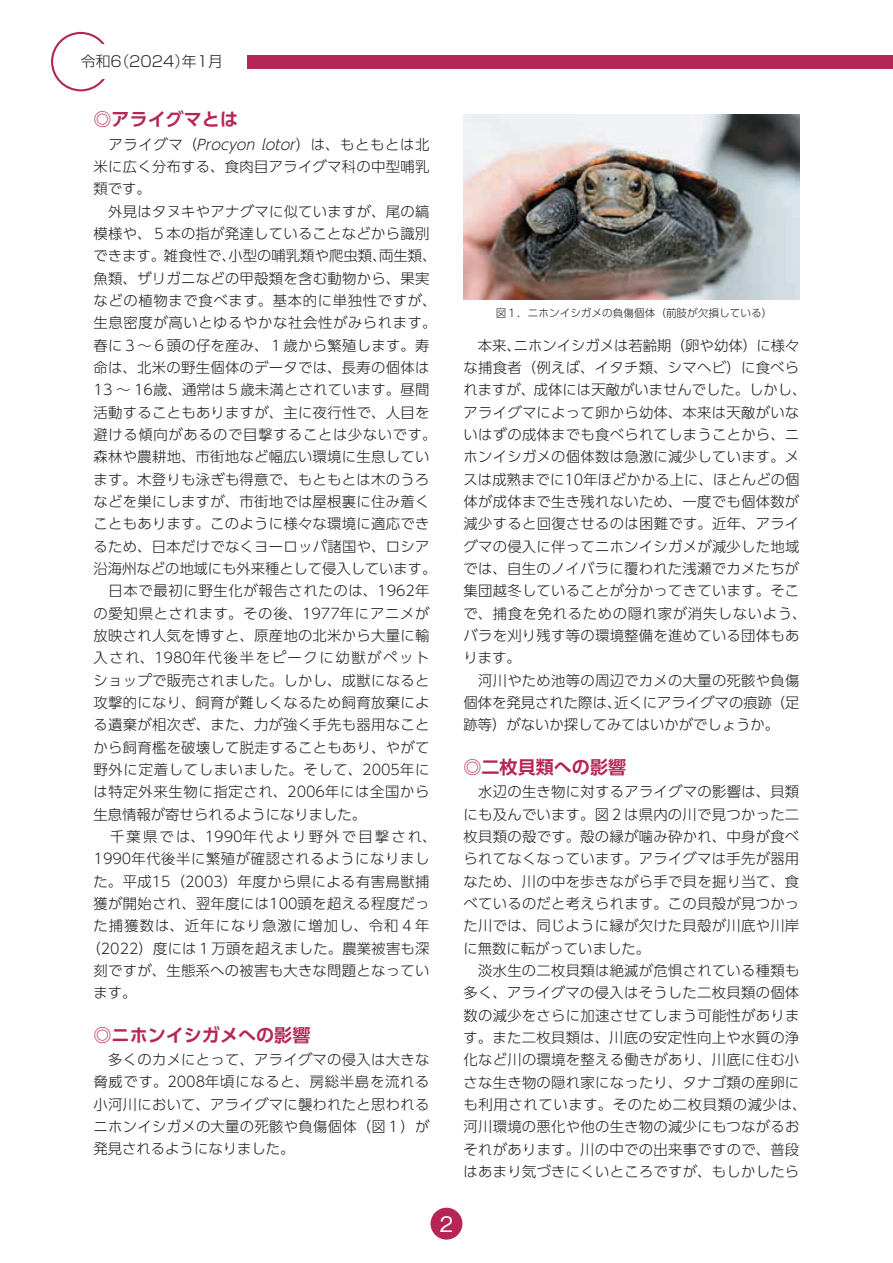
<style>
.page{position:relative;width:893px;height:1263px;background:#fff}
.page>*{position:absolute;margin:0;border:0;box-sizing:border-box;transform-origin:0 0}
.t1{font:500 21.3px "Gothic BBB Pr 6 N";color:#fff}
.t2{font:700 18px "UD Shin Go Pr 6 N De";color:#b62654}
.t3{font:300 14.85px "Shin Go Pr 6 N";color:#231f20}
.t4{font:300 14.4px/22.4px "UD Shin Go Pr 6 N";letter-spacing:.02em;color:#231f20}
.t5{font:300 14.4px "UD Shin Go Pr 6 N";letter-spacing:.045em;color:#231f20}
.t6{font:300 14.4px "UD Shin Go Pr 6 N";color:#231f20}
.t7{font:300 14.4px "UD Shin Go Pr 6 N";letter-spacing:.05em;color:#231f20}
.t8{font:300 14.4px "UD Shin Go Pr 6 N";letter-spacing:-.005em;color:#231f20}
.t9{font:300 14.4px "UD Shin Go Pr 6 N";letter-spacing:.04em;color:#231f20}
.t10{font:300 14.4px "UD Shin Go Pr 6 N";letter-spacing:.11em;color:#231f20}
.t11{font:300 14.4px "UD Shin Go Pr 6 N";letter-spacing:.15em;color:#231f20}
.t12{font:300 14.4px "UD Shin Go Pr 6 N";letter-spacing:.075em;color:#231f20}
.t13{font:300 10.65px "UD Shin Go Pr 6 N";color:#231f20}
</style>
<div class="page">
<div style="left:431px;top:1208px;width:31px;height:31px;background:#b62654;border-radius:50%"></div>
<div style="left:51px;top:32px;width:60px;height:59px;border:2px solid #b62654;border-radius:50%"></div>
<div style="left:81px;top:45px;width:34px;height:34px;background:#fff"></div>
<div style="left:248px;top:55px;width:645px;height:14px;background:#b62654"></div>
<img style="left:463px;top:115px;width:336px;height:185px">
<p class="t3" style="left:81px;top:49px;width:144px">令和6（2024）年1月</p>
<p class="t2" style="left:94px;top:105px;width:146px">◎アライグマとは</p>
<p class="t6" style="left:94px;top:133px;width:337px">　アライグマ（Procyon lotor）は、もともとは北</p>
<p class="t4" style="left:94px;top:155px;width:337px">米に広く分布する、食肉目アライグマ科の中型哺乳</p>
<p class="t4" style="left:94px;top:177px;width:59px">類です。</p>
<p class="t4" style="left:94px;top:200px;width:337px">　外見はタヌキやアナグマに似ていますが、尾の縞</p>
<p class="t4" style="left:94px;top:222px;width:337px">模様や、５本の指が発達していることなどから識別</p>
<p class="t6" style="left:94px;top:244px;width:345px">できます。雑食性で、小型の哺乳類や爬虫類、両生類、</p>
<p class="t4" style="left:94px;top:267px;width:337px">魚類、ザリガニなどの甲殻類を含む動物から、果実</p>
<p class="t5" style="left:94px;top:289px;width:344px">などの植物まで食べます。基本的に単独性ですが、</p>
<p class="t5" style="left:94px;top:311px;width:345px">生息密度が高いとゆるやかな社会性がみられます。</p>
<p class="t4" style="left:94px;top:334px;width:337px">春に３～６頭の仔を産み、１歳から繁殖します。寿</p>
<p class="t4" style="left:94px;top:356px;width:337px">命は、北米の野生個体のデータでは、長寿の個体は</p>
<p class="t4" style="left:94px;top:378px;width:337px">13 ～ 16歳、通常は５歳未満とされています。昼間</p>
<p class="t4" style="left:94px;top:401px;width:337px">活動することもありますが、主に夜行性で、人目を</p>
<p class="t5" style="left:94px;top:423px;width:345px">避ける傾向があるので目撃することは少ないです。</p>
<p class="t4" style="left:94px;top:445px;width:337px">森林や農耕地、市街地など幅広い環境に生息してい</p>
<p class="t4" style="left:94px;top:468px;width:337px">ます。木登りも泳ぎも得意で、もともとは木のうろ</p>
<p class="t4" style="left:94px;top:490px;width:337px">などを巣にしますが、市街地では屋根裏に住み着く</p>
<p class="t4" style="left:94px;top:512px;width:337px">こともあります。このように様々な環境に適応でき</p>
<p class="t4" style="left:94px;top:535px;width:337px">るため、日本だけでなくヨーロッパ諸国や、ロシア</p>
<p class="t8" style="left:94px;top:557px;width:344px">沿海州などの地域にも外来種として侵入しています。</p>
<p class="t5" style="left:94px;top:579px;width:337px">　日本で最初に野生化が報告されたのは、1962年</p>
<p class="t7" style="left:94px;top:602px;width:337px">の愛知県とされます。その後、1977年にアニメが</p>
<p class="t4" style="left:94px;top:624px;width:337px">放映され人気を博すと、原産地の北米から大量に輸</p>
<p class="t10" style="left:94px;top:646px;width:337px">入され、1980年代後半をピークに幼獣がペット</p>
<p class="t4" style="left:94px;top:668px;width:337px">ショップで販売されました。しかし、成獣になると</p>
<p class="t4" style="left:94px;top:691px;width:337px">攻撃的になり、飼育が難しくなるため飼育放棄によ</p>
<p class="t4" style="left:94px;top:713px;width:337px">る遺棄が相次ぎ、また、力が強く手先も器用なこと</p>
<p class="t4" style="left:94px;top:735px;width:337px">から飼育檻を破壊して脱走することもあり、やがて</p>
<p class="t7" style="left:94px;top:758px;width:337px">野外に定着してしまいました。そして、2005年に</p>
<p class="t5" style="left:94px;top:780px;width:337px">は特定外来生物に指定され、2006年には全国から</p>
<p class="t6" style="left:94px;top:803px;width:274px">生息情報が寄せられるようになりました。</p>
<p class="t11" style="left:94px;top:825px;width:345px">　千葉県では、1990年代より野外で目撃され、</p>
<p class="t9" style="left:94px;top:847px;width:337px">1990年代後半に繁殖が確認されるようになりまし</p>
<p class="t4" style="left:94px;top:869px;width:337px">た。平成15（2003）年度から県による有害鳥獣捕</p>
<p class="t4" style="left:94px;top:892px;width:337px">獲が開始され、翌年度には100頭を超える程度だっ</p>
<p class="t12" style="left:94px;top:914px;width:337px">た捕獲数は、近年になり急激に増加し、令和４年</p>
<p class="t4" style="left:86px;top:936px;width:345px">（2022）度には１万頭を超えました。農業被害も深</p>
<p class="t4" style="left:94px;top:959px;width:337px">刻ですが、生態系への被害も大きな問題となってい</p>
<p class="t4" style="left:94px;top:981px;width:45px">ます。</p>
<p class="t2" style="left:94px;top:1020px;width:218px">◎ニホンイシガメへの影響</p>
<p class="t4" style="left:94px;top:1048px;width:337px;text-align:justify">　多くのカメにとって、アライグマの侵入は大きな脅威です。2008年頃になると、房総半島を流れる小河川において、アライグマに襲われたと思われるニホンイシガメの大量の死骸や負傷個体（図１）が発見されるようになりました。</p>
<p class="t13" style="left:496px;top:304px;width:278px">図１．ニホンイシガメの負傷個体（前肢が欠損している）</p>
<p class="t4" style="left:463px;top:334px;width:345px">　本来、ニホンイシガメは若齢期（卵や幼体）に様々な捕食者（例えば、イタチ類、シマヘビ）に食べられますが、成体には天敵がいませんでした。しかし、アライグマによって卵から幼体、本来は天敵がいないはずの成体までも食べられてしまうことから、ニホンイシガメの個体数は急激に減少しています。メスは成熟までに10年ほどかかる上に、ほとんどの個体が成体まで生き残れないため、一度でも個体数が減少すると回復させるのは困難です。近年、アライグマの侵入に伴ってニホンイシガメが減少した地域では、自生のノイバラに覆われた浅瀬でカメたちが集団越冬していることが分かってきています。そこで、捕食を免れるための隠れ家が消失しないよう、バラを刈り残す等の環境整備を進めている団体もあります。<br>　河川やため池等の周辺でカメの大量の死骸や負傷個体を発見された際は、近くにアライグマの痕跡（足跡等）がないか探してみてはいかがでしょうか。</p>
<p class="t2" style="left:463px;top:752px;width:164px">◎二枚貝類への影響</p>
<p class="t4" style="left:463px;top:780px;width:344px">　水辺の生き物に対するアライグマの影響は、貝類にも及んでいます。図２は県内の川で見つかった二枚貝類の殻です。殻の縁が噛み砕かれ、中身が食べられてなくなっています。アライグマは手先が器用なため、川の中を歩きながら手で貝を掘り当て、食べているのだと考えられます。この貝殻が見つかった川では、同じように縁が欠けた貝殻が川底や川岸に無数に転がっていました。<br>　淡水生の二枚貝類は絶滅が危惧されている種類も多く、アライグマの侵入はそうした二枚貝類の個体数の減少をさらに加速させてしまう可能性があります。また二枚貝類は、川底の安定性向上や水質の浄化など川の環境を整える働きがあり、川底に住む小さな生き物の隠れ家になったり、タナゴ類の産卵にも利用されています。そのため二枚貝類の減少は、河川環境の悪化や他の生き物の減少にもつながるおそれがあります。川の中での出来事ですので、普段はあまり気づきにくいところですが、もしかしたら</p>
<h1 class="t1" style="left:440px;top:1206px;width:15px">2</h1>
</div>
